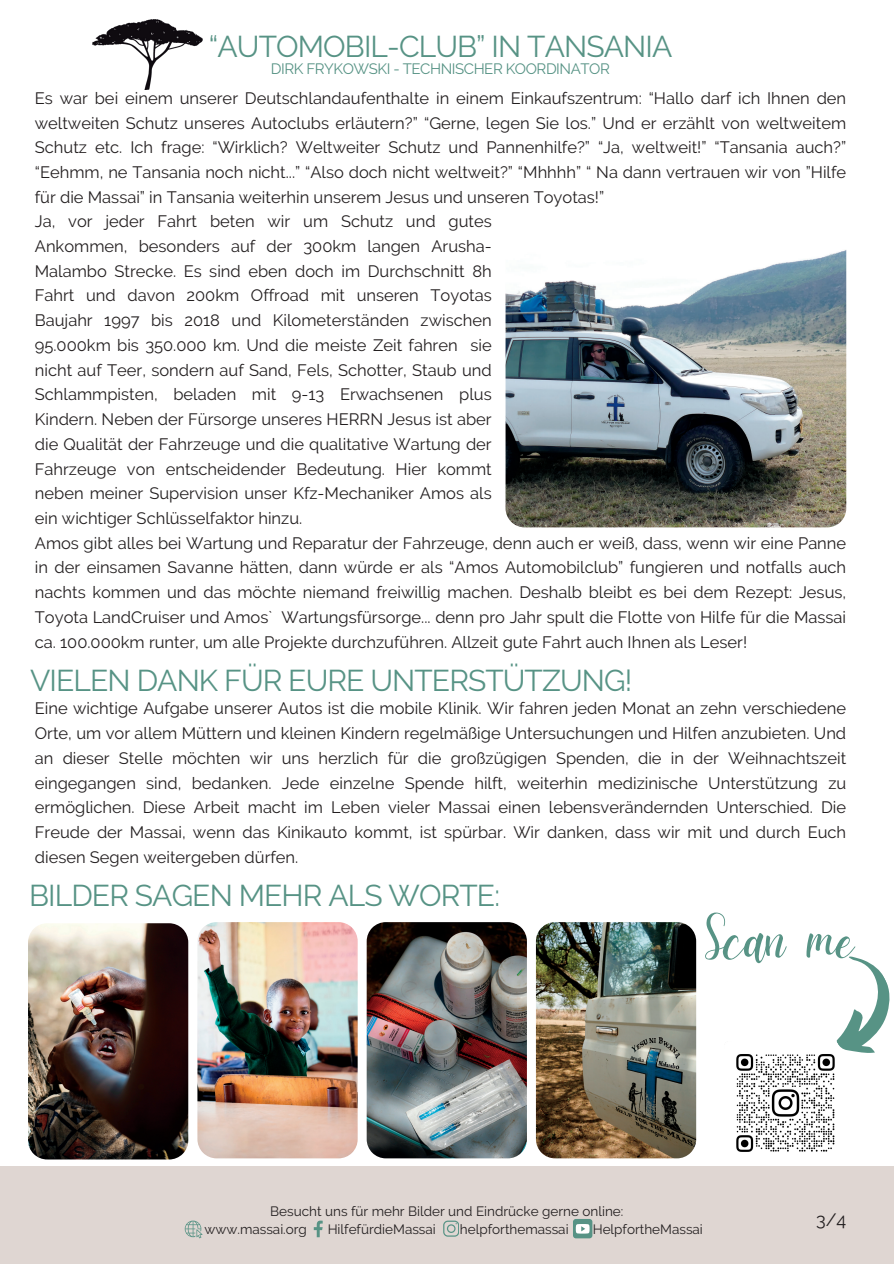
<style>
.page{position:relative;width:894px;height:1264px;background:#fff}
.page>*{position:absolute;margin:0;border:0;box-sizing:border-box;transform-origin:0 0}
.t1{font:60px "Daydream";color:#579385}
.t2{font:30px "Raleway";letter-spacing:-.03em;color:#579385}
.t3{font:18px "Raleway";color:#231f20}
.t4{font:16.5px/24.8px "Raleway";color:#231f20;text-align:justify}
.t5{font:15px "Raleway";letter-spacing:-.03em;color:#579385}
.t6{font:13.5px "Raleway";color:#231f20}
</style>
<div class="page">
<div style="left:0;top:1166px;width:893px;height:97px;background:#dfd6d2"></div>
<img style="left:736px;top:1054px;width:99px;height:98px">
<img style="left:28px;top:923px;width:160px;height:236px">
<img style="left:197px;top:922px;width:160px;height:236px">
<img style="left:366px;top:922px;width:160px;height:236px">
<img style="left:535px;top:922px;width:161px;height:236px">
<svg style="left:804px;top:956px;width:86px;height:109px"></svg>
<img style="left:505px;top:250px;width:340px;height:277px">
<svg style="left:443px;top:1220px;width:16px;height:16px"></svg>
<svg style="left:314px;top:1220px;width:8px;height:17px"></svg>
<svg style="left:185px;top:1220px;width:17px;height:18px"></svg>
<img style="left:92px;top:19px;width:111px;height:70px">
<div style="left:573px;top:1218px;width:19px;height:19px;background:#579385;border-radius:3px"></div>
<svg style="left:575px;top:1224px;width:14px;height:9px"></svg>
<p class="t2" style="left:209px;top:29px;width:465px">“AUTOMOBIL-CLUB” IN TANSANIA</p>
<p class="t5" style="left:271px;top:60px;width:340px">DIRK FRYKOWSKI - TECHNISCHER KOORDINATOR</p>
<p class="t4" style="left:35px;top:85px;width:812px">Es war bei einem unserer Deutschlandaufenthalte in einem Einkaufszentrum: “Hallo darf ich Ihnen den weltweiten Schutz unseres Autoclubs erläutern?” “Gerne, legen Sie los.” Und er erzählt von weltweitem Schutz etc. Ich frage: “Wirklich? Weltweiter Schutz und Pannenhilfe?” “Ja, weltweit!” “Tansania auch?” “Eehmm, ne Tansania noch nicht...” “Also doch nicht weltweit?” “Mhhhh” “ Na dann vertrauen wir von ”Hilfe für die Massai” in Tansania weiterhin unserem Jesus und unseren Toyotas!”</p>
<p class="t4" style="left:35px;top:209px;width:458px">Ja, vor jeder Fahrt beten wir um Schutz und gutes Ankommen, besonders auf der 300km langen Arusha-Malambo Strecke. Es sind eben doch im Durchschnitt 8h Fahrt und davon 200km Offroad mit unseren Toyotas Baujahr 1997 bis 2018 und Kilometerständen zwischen 95.000km bis 350.000 km. Und die meiste Zeit fahren sie nicht auf Teer, sondern auf Sand, Fels, Schotter, Staub und Schlammpisten, beladen mit 9-13 Erwachsenen plus Kindern. Neben der Fürsorge unseres HERRN Jesus ist aber die Qualität der Fahrzeuge und die qualitative Wartung der Fahrzeuge von entscheidender Bedeutung. Hier kommt neben meiner Supervision unser Kfz-Mechaniker Amos als ein wichtiger Schlüsselfaktor hinzu.</p>
<p class="t4" style="left:35px;top:530px;width:812px">Amos gibt alles bei Wartung und Reparatur der Fahrzeuge, denn auch er weiß, dass, wenn wir eine Panne in der einsamen Savanne hätten, dann würde er als “Amos Automobilclub” fungieren und notfalls auch nachts kommen und das möchte niemand freiwillig machen. Deshalb bleibt es bei dem Rezept: Jesus, Toyota LandCruiser und Amos` Wartungsfürsorge... denn pro Jahr spult die Flotte von Hilfe für die Massai ca. 100.000km runter, um alle Projekte durchzuführen. Allzeit gute Fahrt auch Ihnen als Leser!</p>
<p class="t2" style="left:30px;top:663px;width:603px">VIELEN DANK FÜR EURE UNTERSTÜTZUNG!</p>
<p class="t4" style="left:35px;top:696px;width:812px">Eine wichtige Aufgabe unserer Autos ist die mobile Klinik. Wir fahren jeden Monat an zehn verschiedene Orte, um vor allem Müttern und kleinen Kindern regelmäßige Untersuchungen und Hilfen anzubieten. Und an dieser Stelle möchten wir uns herzlich für die großzügigen Spenden, die in der Weihnachtszeit eingegangen sind, bedanken. Jede einzelne Spende hilft, weiterhin medizinische Unterstützung zu ermöglichen. Diese Arbeit macht im Leben vieler Massai einen lebensverändernden Unterschied. Die Freude der Massai, wenn das Kinikauto kommt, ist spürbar. Wir danken, dass wir mit und durch Euch diesen Segen weitergeben dürfen.</p>
<p class="t2" style="left:29px;top:878px;width:472px">BILDER SAGEN MEHR ALS WORTE:</p>
<h1 class="t1" style="left:705px;top:904px;width:151px">Scan me</h1>
<h2 class="t6" style="left:270px;top:1203px;width:354px">Besucht uns für mehr Bilder und Eindrücke gerne online:</h2>
<h3 class="t6" style="left:204px;top:1221px;width:104px">www.massai.org</h3>
<h3 class="t6" style="left:327px;top:1221px;width:110px">HilfefürdieMassai</h3>
<h3 class="t6" style="left:460px;top:1221px;width:110px">helpforthemassai</h3>
<h3 class="t6" style="left:592px;top:1221px;width:112px">HelpfortheMassai</h3>
<p class="t3" style="left:815px;top:1209px;width:32px">3/4</p>
</div>
